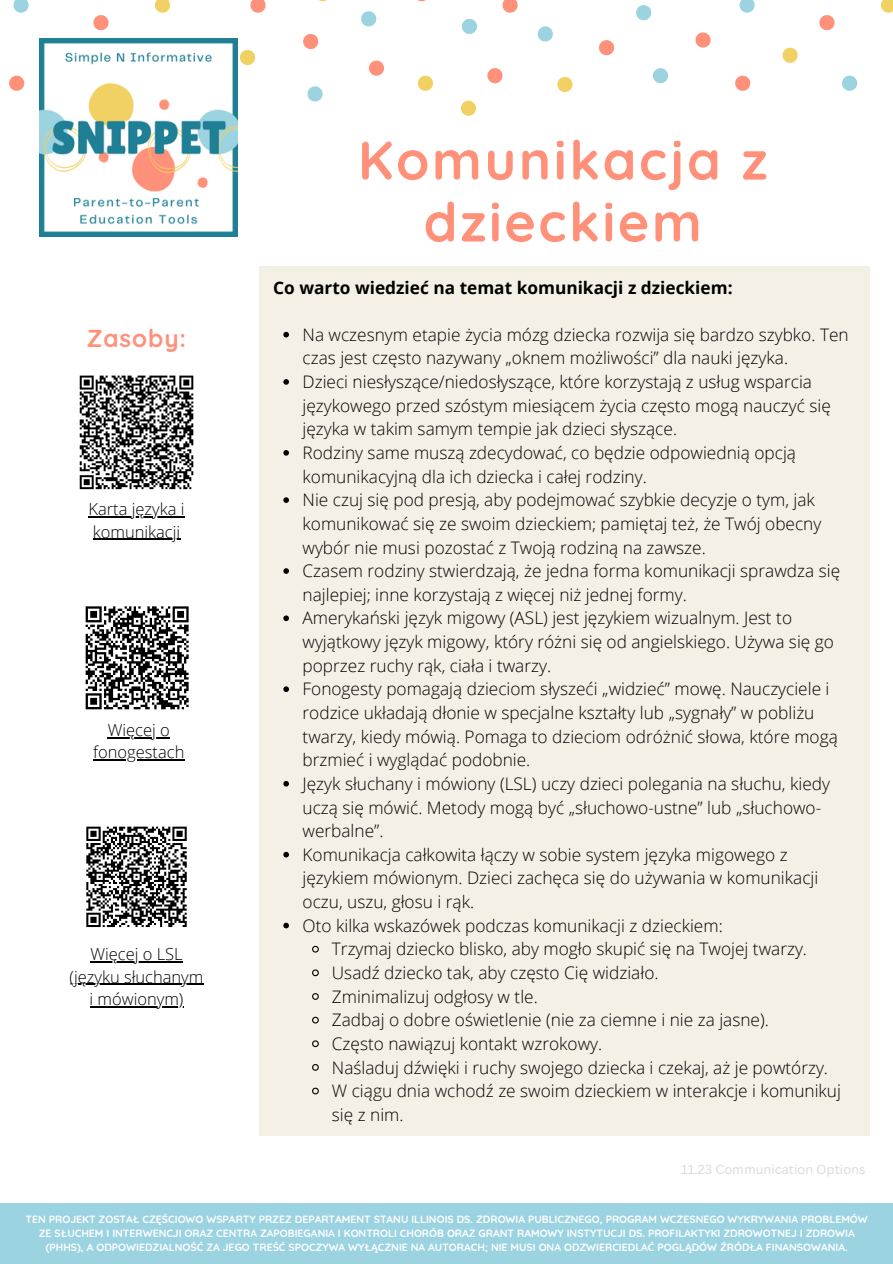
<style>
.page{position:relative;width:893px;height:1264px;background:#fff}
.page>*{position:absolute;margin:0;border:0;box-sizing:border-box;transform-origin:0 0}
.t1{font:700 54px/61.8px "Quicksand";letter-spacing:.05em;color:#ff917b;text-align:center}
.t2{font:700 24.3px "Quicksand";letter-spacing:.04em;color:#ff917b}
.t3{font:300 17.25px/23.7px "Open Sans";color:#000}
.t4{font:700 17.25px "Open Sans";color:#000}
.t5{font:300 16.5px/22.5px "Open Sans";color:#000;text-align:center}
.t6{font:12.75px "Canva Sans";color:#d9d9d9}
.t7{font:700 10.5px/14px "Quicksand";color:#fff;text-align:center}
</style>
<div class="page">
<svg style="left:13px;top:0;width:16px;height:13px"></svg>
<svg style="left:307px;top:86px;width:15px;height:15px"></svg>
<svg style="left:361px;top:11px;width:15px;height:15px"></svg>
<svg style="left:155px;top:0;width:15px;height:13px"></svg>
<svg style="left:240px;top:50px;width:15px;height:15px"></svg>
<svg style="left:418px;top:76px;width:15px;height:15px"></svg>
<svg style="left:9px;top:76px;width:15px;height:15px"></svg>
<svg style="left:250px;top:0;width:15px;height:13px"></svg>
<svg style="left:93px;top:15px;width:15px;height:15px"></svg>
<svg style="left:303px;top:34px;width:15px;height:15px"></svg>
<svg style="left:369px;top:61px;width:15px;height:15px"></svg>
<svg style="left:739px;top:0;width:15px;height:13px"></svg>
<svg style="left:842px;top:76px;width:15px;height:15px"></svg>
<svg style="left:636px;top:5px;width:15px;height:15px"></svg>
<svg style="left:653px;top:68px;width:15px;height:15px"></svg>
<svg style="left:537px;top:26px;width:16px;height:16px"></svg>
<svg style="left:462px;top:19px;width:15px;height:15px"></svg>
<svg style="left:880px;top:0;width:12px;height:13px"></svg>
<svg style="left:557px;top:77px;width:15px;height:15px"></svg>
<svg style="left:461px;top:101px;width:15px;height:15px"></svg>
<svg style="left:782px;top:48px;width:15px;height:15px"></svg>
<svg style="left:695px;top:32px;width:15px;height:16px"></svg>
<svg style="left:735px;top:76px;width:15px;height:15px"></svg>
<svg style="left:487px;top:68px;width:15px;height:15px"></svg>
<svg style="left:502px;top:0;width:15px;height:13px"></svg>
<svg style="left:819px;top:15px;width:15px;height:15px"></svg>
<svg style="left:599px;top:40px;width:15px;height:15px"></svg>
<div style="left:260px;top:266px;width:609px;height:657px;background:#f4f0e5"></div>
<div style="left:0;top:1203px;width:892px;height:60px;background:#9cd3e1"></div>
<div style="left:260px;top:478px;width:609px;height:657px;background:#f4f0e5"></div>
<svg style="left:283px;top:332px;width:6px;height:5px"></svg>
<svg style="left:283px;top:379px;width:6px;height:6px"></svg>
<svg style="left:283px;top:450px;width:6px;height:5px"></svg>
<svg style="left:283px;top:497px;width:6px;height:6px"></svg>
<svg style="left:283px;top:568px;width:6px;height:6px"></svg>
<svg style="left:283px;top:615px;width:6px;height:6px"></svg>
<svg style="left:283px;top:686px;width:6px;height:6px"></svg>
<svg style="left:283px;top:781px;width:6px;height:5px"></svg>
<svg style="left:283px;top:851px;width:6px;height:6px"></svg>
<svg style="left:283px;top:922px;width:6px;height:6px"></svg>
<svg style="left:312px;top:945px;width:7px;height:8px"></svg>
<svg style="left:312px;top:969px;width:7px;height:8px"></svg>
<svg style="left:312px;top:993px;width:7px;height:7px"></svg>
<svg style="left:312px;top:1016px;width:7px;height:8px"></svg>
<svg style="left:312px;top:1040px;width:7px;height:7px"></svg>
<svg style="left:312px;top:1064px;width:7px;height:7px"></svg>
<svg style="left:312px;top:1087px;width:7px;height:8px"></svg>
<img style="left:39px;top:38px;width:198px;height:198px">
<hr style="left:88px;top:516px;width:96px;height:1px;background:#000">
<hr style="left:93px;top:538px;width:87px;height:2px;background:#000">
<hr style="left:108px;top:737px;width:62px;height:1px;background:#000">
<hr style="left:93px;top:759px;width:91px;height:1px;background:#000">
<hr style="left:90px;top:961px;width:93px;height:1px;background:#000">
<hr style="left:70px;top:983px;width:133px;height:2px;background:#000">
<hr style="left:89px;top:1006px;width:94px;height:1px;background:#000">
<svg style="left:79px;top:375px;width:115px;height:115px"></svg>
<svg style="left:85px;top:606px;width:104px;height:104px"></svg>
<svg style="left:86px;top:826px;width:101px;height:102px"></svg>
<p class="t2" style="left:87px;top:322px;width:101px">Zasoby:</p>
<p class="t5" style="left:88px;top:497px;width:97px;text-align:left">Karta języka i komunikacji</p>
<p class="t5" style="left:93px;top:718px;width:93px">Więcej o fonogestach</p>
<p class="t5" style="left:70px;top:942px;width:135px">Więcej o LSL (języku słuchanym i mówionym)</p>
<p class="t1" style="left:358px;top:128px;width:411px">Komunikacja z dzieckiem</p>
<p class="t4" style="left:273px;top:275px;width:461px">Co warto wiedzieć na temat komunikacji z dzieckiem:</p>
<p class="t3" style="left:302px;top:322px;width:547px">Na wczesnym etapie życia mózg dziecka rozwija się bardzo szybko. Ten czas jest często nazywany „oknem możliwości” dla nauki języka.</p>
<p class="t3" style="left:302px;top:369px;width:529px">Dzieci niesłyszące/niedosłyszące, które korzystają z usług wsparcia językowego przed szóstym miesiącem życia często mogą nauczyć się języka w takim samym tempie jak dzieci słyszące.</p>
<p class="t3" style="left:302px;top:440px;width:495px">Rodziny same muszą zdecydować, co będzie odpowiednią opcją komunikacyjną dla ich dziecka i całej rodziny.</p>
<p class="t3" style="left:302px;top:488px;width:520px">Nie czuj się pod presją, aby podejmować szybkie decyzje o tym, jak komunikować się ze swoim dzieckiem; pamiętaj też, że Twój obecny wybór nie musi pozostać z Twoją rodziną na zawsze.</p>
<p class="t3" style="left:302px;top:558px;width:539px">Czasem rodziny stwierdzają, że jedna forma komunikacji sprawdza się najlepiej; inne korzystają z więcej niż jednej formy.</p>
<p class="t3" style="left:302px;top:606px;width:533px">Amerykański język migowy (ASL) jest językiem wizualnym. Jest to wyjątkowy język migowy, który różni się od angielskiego. Używa się go poprzez ruchy rąk, ciała i twarzy.</p>
<p class="t3" style="left:302px;top:677px;width:536px">Fonogesty pomagają dzieciom słyszeći „widzieć” mowę. Nauczyciele i rodzice układają dłonie w specjalne kształty lub „sygnały” w pobliżu twarzy, kiedy mówią. Pomaga to dzieciom odróżnić słowa, które mogą brzmieć i wyglądać podobnie.</p>
<p class="t3" style="left:302px;top:771px;width:529px">Język słuchany i mówiony (LSL) uczy dzieci polegania na słuchu, kiedy uczą się mówić. Metody mogą być „słuchowo-ustne” lub „słuchowo&shy;werbalne”.</p>
<p class="t3" style="left:302px;top:842px;width:517px">Komunikacja całkowita łączy w sobie system języka migowego z językiem mówionym. Dzieci zachęca się do używania w komunikacji oczu, uszu, głosu i rąk.</p>
<p class="t3" style="left:302px;top:913px;width:421px">Oto kilka wskazówek podczas komunikacji z dzieckiem:</p>
<p class="t3" style="left:332px;top:936px;width:476px">Trzymaj dziecko blisko, aby mogło skupić się na Twojej twarzy.</p>
<p class="t3" style="left:332px;top:960px;width:328px">Usadź dziecko tak, aby często Cię widziało.</p>
<p class="t3" style="left:332px;top:984px;width:207px">Zminimalizuj odgłosy w tle.</p>
<p class="t3" style="left:332px;top:1007px;width:438px">Zadbaj o dobre oświetlenie (nie za ciemne i nie za jasne).</p>
<p class="t3" style="left:332px;top:1031px;width:272px">Często nawiązuj kontakt wzrokowy.</p>
<p class="t3" style="left:332px;top:1055px;width:497px">Naśladuj dźwięki i ruchy swojego dziecka i czekaj, aż je powtórzy.</p>
<p class="t3" style="left:332px;top:1078px;width:510px">W ciągu dnia wchodź ze swoim dzieckiem w interakcje i komunikuj się z nim.</p>
<p class="t6" style="left:681px;top:1159px;width:186px">11.23 Communication Options</p>
<p class="t7" style="left:26px;top:1212px;width:843px">TEN PROJEKT ZOSTAŁ CZĘŚCIOWO WSPARTY PRZEZ DEPARTAMENT STANU ILLINOIS DS. ZDROWIA PUBLICZNEGO, PROGRAM WCZESNEGO WYKRYWANIA PROBLEMÓW<br>ZE SŁUCHEM I INTERWENCJI ORAZ CENTRA ZAPOBIEGANIA I KONTROLI CHORÓB ORAZ GRANT RAMOWY INSTYTUCJI DS. PROFILAKTYKI ZDROWOTNEJ I ZDROWIA (PHHS), A ODPOWIEDZIALNOŚĆ ZA JEGO TREŚĆ SPOCZYWA WYŁĄCZNIE NA AUTORACH; NIE MUSI ONA ODZWIERCIEDLAĆ POGLĄDÓW ŹRÓDŁA FINANSOWANIA.</p>
</div>
